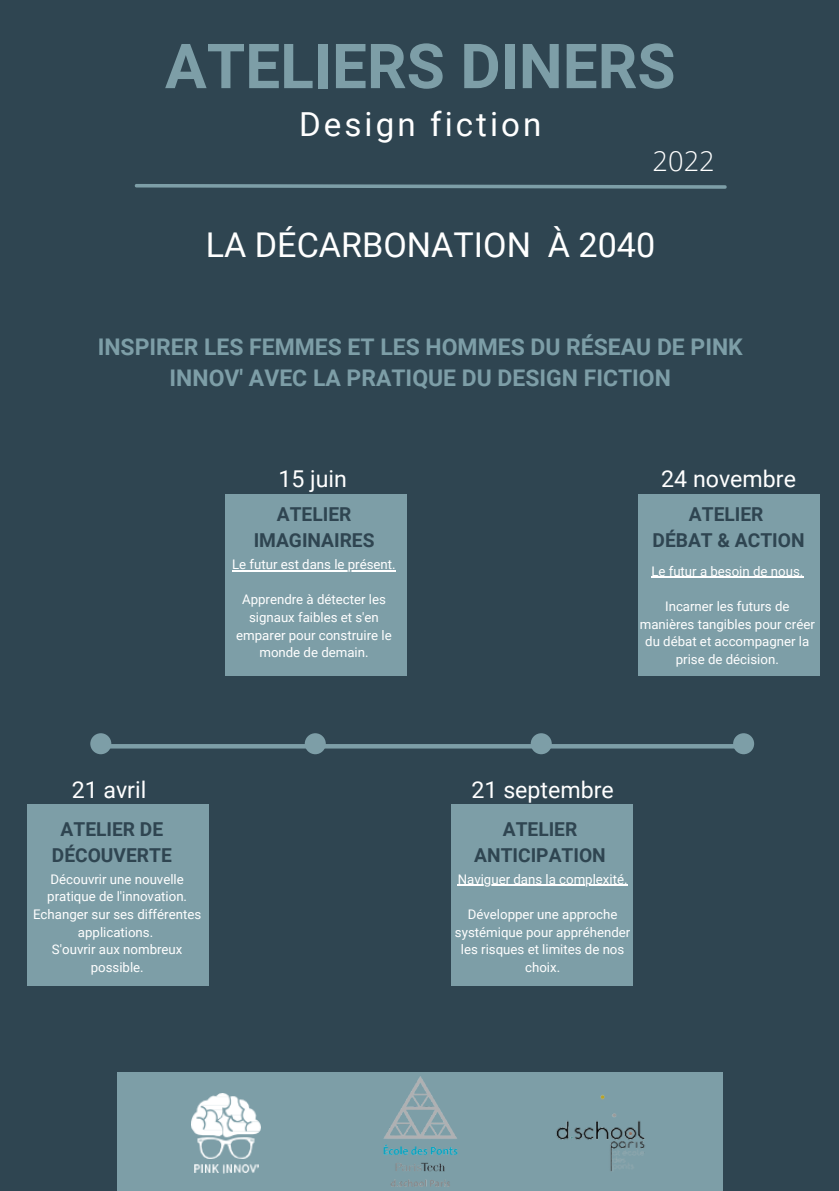
<style>
.page{position:relative;width:839px;height:1191px;background:#fff}
.page>*{position:absolute;margin:0;border:0;box-sizing:border-box;transform-origin:0 0}
.t1{font:700 62.2px "Roboto";color:#7d9ea7}
.t2{font:34.2px "Roboto";color:#fff}
.t3{font:33.2px "Roboto";letter-spacing:.095em;color:#fff}
.t4{font:300 27.2px "Open Sans";color:#fff}
.t5{font:23.2px "Roboto";color:#fff}
.t6{font:700 23px/31.2px "Roboto";color:#7d9ea7;text-align:center}
.t7{font:700 19.2px/25.6px "Roboto";color:#2f4551;text-align:center}
.t8{font:13.2px/17.6px "Roboto";color:#fff;text-align:center}
</style>
<div class="page">
<div style="left:0;top:0;width:838px;height:1191px;background:#2f4551"></div>
<svg style="left:134px;top:184px;width:593px;height:5px"></svg>
<div style="left:117px;top:1073px;width:605px;height:118px;background:#7d9ea7"></div>
<img style="left:383px;top:1077px;width:75px;height:110px">
<img style="left:556px;top:1094px;width:89px;height:77px">
<img style="left:192px;top:1093px;width:69px;height:80px">
<div style="left:98px;top:744px;width:649px;height:5px;background:#7d9ea7"></div>
<div style="left:90px;top:733px;width:21px;height:21px;background:#7d9ea7;border-radius:50%"></div>
<div style="left:733px;top:733px;width:21px;height:21px;background:#7d9ea7;border-radius:50%"></div>
<div style="left:305px;top:733px;width:21px;height:21px;background:#7d9ea7;border-radius:50%"></div>
<div style="left:530px;top:733px;width:21px;height:21px;background:#7d9ea7;border-radius:50%"></div>
<div style="left:27px;top:804px;width:181px;height:182px;background:#7d9ea7"></div>
<div style="left:225px;top:494px;width:181px;height:182px;background:#7d9ea7"></div>
<div style="left:451px;top:804px;width:181px;height:182px;background:#7d9ea7"></div>
<div style="left:638px;top:494px;width:181px;height:182px;background:#7d9ea7"></div>
<hr style="left:232px;top:570px;width:164px;height:1px;background:#fff">
<hr style="left:457px;top:885px;width:170px;height:1px;background:#fff">
<hr style="left:651px;top:577px;width:152px;height:1px;background:#fff">
<p class="t1" style="left:165px;top:30px;width:512px">ATELIERS DINERS</p>
<p class="t3" style="left:299px;top:105px;width:244px">Design fiction</p>
<p class="t4" style="left:652px;top:142px;width:64px">2022</p>
<p class="t2" style="left:206px;top:225px;width:451px">LA DÉCARBONATION À 2040</p>
<p class="t6" style="left:98px;top:332px;width:646px">INSPIRER LES FEMMES ET LES HOMMES DU RÉSEAU DE PINK<br>INNOV' AVEC LA PRATIQUE DU DESIGN FICTION</p>
<p class="t5" style="left:278px;top:466px;width:70px">15 juin</p>
<p class="t7" style="left:254px;top:502px;width:122px">ATELIER<br>IMAGINAIRES</p>
<p class="t8" style="left:232px;top:556px;width:165px">Le futur est dans le présent.</p>
<p class="t8" style="left:236px;top:591px;width:157px">Apprendre à détecter les signaux faibles et s'en emparer pour construire le monde de demain.</p>
<p class="t5" style="left:72px;top:776px;width:76px">21 avril</p>
<p class="t7" style="left:52px;top:817px;width:121px">ATELIER DE<br>DÉCOUVERTE</p>
<p class="t8" style="left:33px;top:870px;width:169px">Découvrir une nouvelle pratique de l'innovation.<br>Echanger sur ses différentes applications.</p>
<p class="t8" style="left:52px;top:941px;width:132px">S'ouvrir aux nombreux possible.</p>
<p class="t5" style="left:661px;top:466px;width:136px">24 novembre</p>
<p class="t7" style="left:689px;top:502px;width:76px">ATELIER</p>
<p class="t7" style="left:652px;top:528px;width:154px">DÉBAT &amp; ACTION</p>
<p class="t8" style="left:651px;top:562px;width:153px">Le futur a besoin de nous.</p>
<p class="t8" style="left:639px;top:598px;width:176px">Incarner les futurs de manières tangibles pour créer du débat et accompagner la prise de décision.</p>
<p class="t5" style="left:471px;top:776px;width:144px">21 septembre</p>
<p class="t7" style="left:474px;top:817px;width:133px">ATELIER<br>ANTICIPATION</p>
<p class="t8" style="left:457px;top:870px;width:171px">Naviguer dans la complexité.</p>
<p class="t8" style="left:455px;top:906px;width:177px">Développer une approche systémique pour appréhender les risques et limites de nos choix.</p>
</div>
